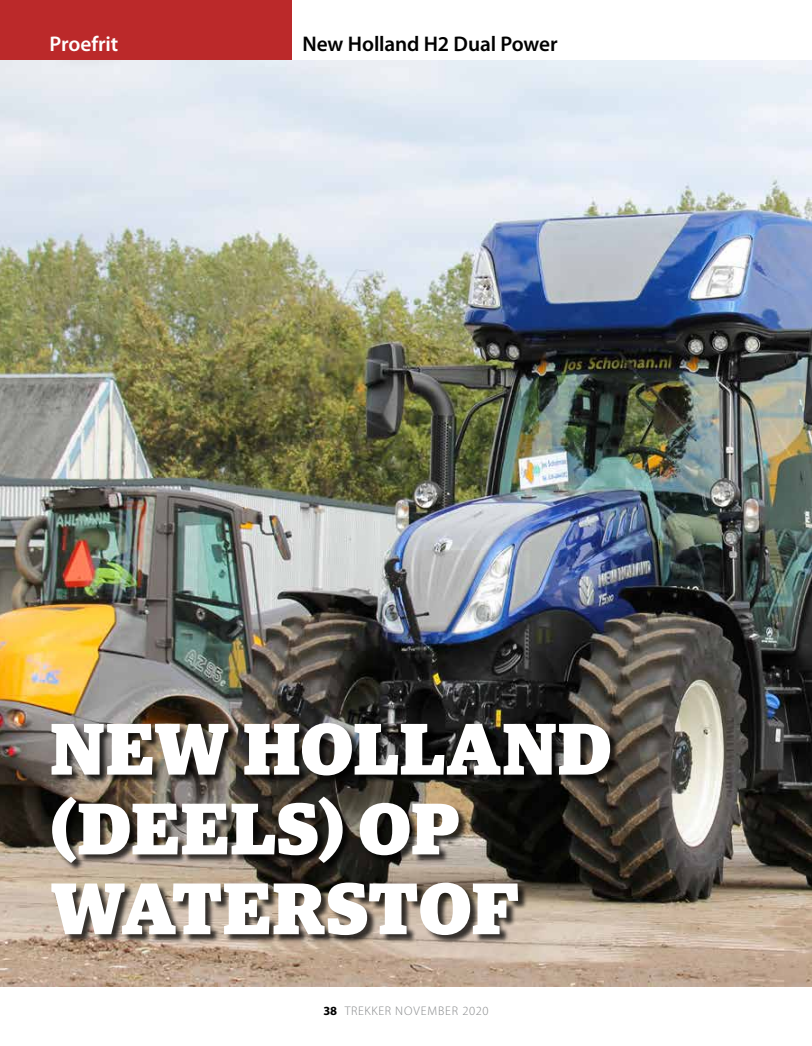
<style>
.page{position:relative;width:812px;height:1046px;background:#fff}
.page>*{position:absolute;margin:0;border:0;box-sizing:border-box;transform-origin:0 0}
.t1{font:900 73.12px/79.8px "Guardian Egyp";letter-spacing:.01em;color:#fff}
.t2{font:600 21.25px "Myriad Pro";letter-spacing:-.01em;color:#000}
.t3{font:600 21.25px "Myriad Pro";letter-spacing:-.005em;color:#fff}
.t4{font:300 12.5px "Myriad Pro";letter-spacing:.05em;color:#86888a}
.s1{font-weight:700;color:#000}
</style>
<div class="page">
<div style="left:0;top:0;width:292px;height:60px;background:#bb292a"></div>
<img style="left:0;top:60px;width:811px;height:926px">
<div style="left:52px;top:724px;width:567px;height:220px;background:#000;opacity:.75"></div>
<p class="t3" style="left:50px;top:30px;width:70px">Proefrit</p>
<p class="t2" style="left:302px;top:30px;width:256px">New Holland H2 Dual Power</p>
<p class="t1" style="left:50px;top:701px;width:562px">NEW HOLLAND (DEELS) OP<br>WATERSTOF</p>
<p class="t4" style="left:323px;top:1003px;width:167px"><span class="s1">38</span> TREKKER NOVEMBER 2020</p>
</div>
